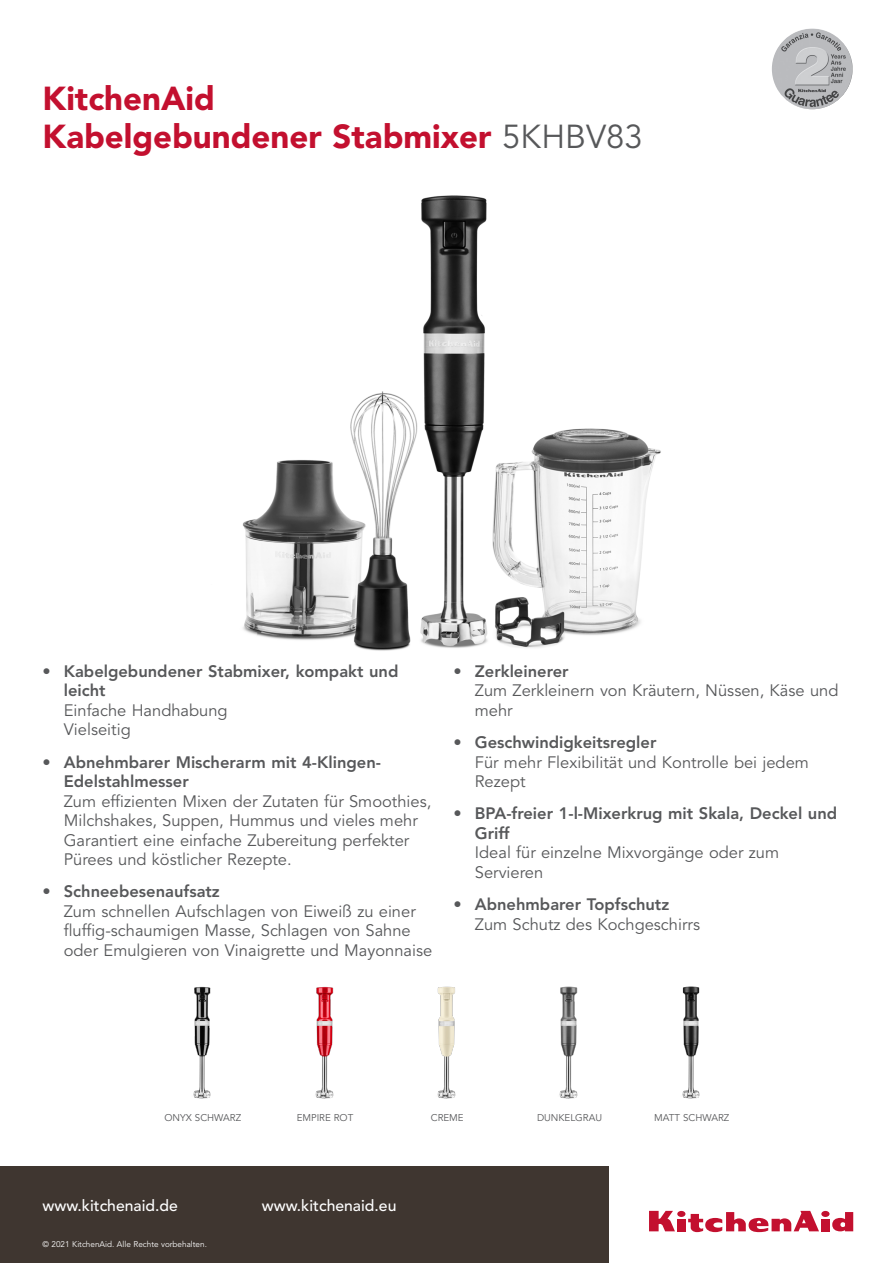
<style>
.page{position:relative;width:893px;height:1263px;background:#fff}
.page>*{position:absolute;margin:0;border:0;box-sizing:border-box;transform-origin:0 0}
.Titre_Produit_22{font:900 33px "Avenir LT Std";color:#c3102f}
.TexteBenefit{font:16.5px/19.5px "Avenir LT Std";color:#57585a}
.Texte_Feature{font:800 16.5px/19.5px "Avenir LT Std";color:#57585a}
.WWW{font:500 15.75px "Avenir LT Std";color:#fff}
.t1{font:9.75px "Avenir LT Std";color:#57585a}
.Année{font:8.25px "Avenir LT Std";color:#fff}
.s1{font-weight:400;color:#57585a}
</style>
<div class="page">
<img style="left:242px;top:195px;width:419px;height:456px">
<div style="left:0;top:1166px;width:609px;height:97px;background:#3f3630"></div>
<div style="left:677px;top:1219px;width:8px;height:12px;background:#c3102f"></div>
<div style="left:677px;top:1211px;width:8px;height:6px;background:#c3102f;border-radius:50%"></div>
<div style="left:821px;top:1219px;width:8px;height:12px;background:#c3102f"></div>
<div style="left:821px;top:1211px;width:8px;height:6px;background:#c3102f;border-radius:50%"></div>
<svg style="left:649px;top:1211px;width:26px;height:20px"></svg>
<svg style="left:688px;top:1211px;width:131px;height:21px"></svg>
<svg style="left:832px;top:1212px;width:21px;height:19px"></svg>
<img style="left:315px;top:987px;width:19px;height:112px">
<img style="left:437px;top:986px;width:19px;height:113px">
<img style="left:559px;top:986px;width:19px;height:113px">
<img style="left:682px;top:986px;width:18px;height:113px">
<img style="left:193px;top:986px;width:18px;height:113px">
<img style="left:772px;top:28px;width:81px;height:81px;border-radius:40px">
<p class="Titre_Produit_22" style="left:43px;top:79px;width:174px">KitchenAid</p>
<p class="Titre_Produit_22" style="left:43px;top:116px;width:602px">Kabelgebundener Stabmixer <span class="s1">5KHBV83</span></p>
<p class="Texte_Feature" style="left:64px;top:661px;width:336px;text-indent:-21px">• Kabelgebundener Stabmixer, kompakt und leicht</p>
<p class="TexteBenefit" style="left:64px;top:701px;width:165px">Einfache Handhabung</p>
<p class="TexteBenefit" style="left:64px;top:720px;width:68px">Vielseitig</p>
<p class="Texte_Feature" style="left:64px;top:752px;width:319px;text-indent:-21px">• Abnehmbarer Mischerarm mit 4-Klingen-<br>Edelstahlmesser</p>
<p class="TexteBenefit" style="left:64px;top:792px;width:369px">Zum effizienten Mixen der Zutaten für Smoothies,<br>Milchshakes, Suppen, Hummus und vieles mehr</p>
<p class="TexteBenefit" style="left:64px;top:831px;width:347px">Garantiert eine einfache Zubereitung perfekter<br>Pürees und köstlicher Rezepte.</p>
<p class="Texte_Feature" style="left:43px;top:882px;width:179px">• Schneebesenaufsatz</p>
<p class="TexteBenefit" style="left:64px;top:902px;width:370px">Zum schnellen Aufschlagen von Eiweiß zu einer fluffig-schaumigen Masse, Schlagen von Sahne oder Emulgieren von Vinaigrette und Mayonnaise</p>
<p class="Texte_Feature" style="left:454px;top:661px;width:117px">• Zerkleinerer</p>
<p class="TexteBenefit" style="left:475px;top:681px;width:365px">Zum Zerkleinern von Kräutern, Nüssen, Käse und mehr</p>
<p class="Texte_Feature" style="left:454px;top:733px;width:204px">• Geschwindigkeitsregler</p>
<p class="TexteBenefit" style="left:475px;top:753px;width:336px">Für mehr Flexibilität und Kontrolle bei jedem<br>Rezept</p>
<p class="Texte_Feature" style="left:475px;top:804px;width:364px;text-indent:-21px">• BPA-freier 1-l-Mixerkrug mit Skala, Deckel und<br>Griff</p>
<p class="TexteBenefit" style="left:475px;top:843px;width:306px">Ideal für einzelne Mixvorgänge oder zum<br>Servieren</p>
<p class="Texte_Feature" style="left:454px;top:895px;width:217px">• Abnehmbarer Topfschutz</p>
<p class="TexteBenefit" style="left:475px;top:915px;width:227px">Zum Schutz des Kochgeschirrs</p>
<p class="t1" style="left:164px;top:1112px;width:78px">ONYX SCHWARZ</p>
<p class="t1" style="left:297px;top:1112px;width:58px">EMPIRE ROT</p>
<p class="t1" style="left:431px;top:1112px;width:34px">CREME</p>
<p class="t1" style="left:537px;top:1112px;width:67px">DUNKELGRAU</p>
<p class="t1" style="left:654px;top:1112px;width:77px">MATT SCHWARZ</p>
<p class="WWW" style="left:43px;top:1196px;width:137px">www.kitchenaid.de</p>
<p class="WWW" style="left:262px;top:1196px;width:136px">www.kitchenaid.eu</p>
<p class="Année" style="left:43px;top:1239px;width:166px">© 2021 KitchenAid. Alle Rechte vorbehalten.</p>
</div>
